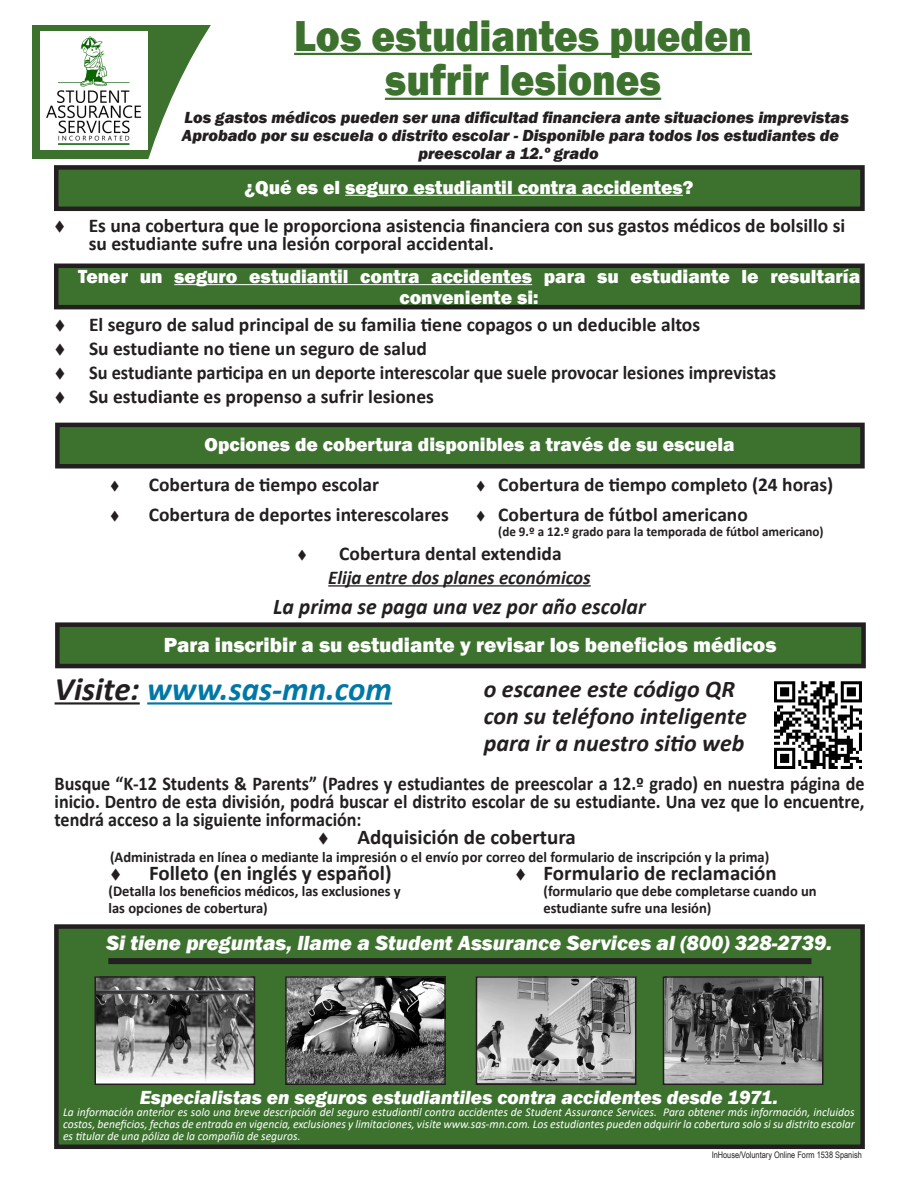
<style>
.page{position:relative;width:918px;height:1188px;background:#fff}
.page>*{position:absolute;margin:0;border:0;box-sizing:border-box;transform-origin:0 0}
.t1{font:800 44.55px "Franklin Gothic";color:#3c712e;scale:.91 1}
.t2{font:italic 700 33px "Calibri";color:#0078a7}
.t3{font:italic 700 24px/27px "Calibri";color:#231f20}
.t4{font:italic 700 22.5px "Calibri";color:#231f20}
.t5{font:700 21px "Calibri";color:#231f20}
.t6{font:italic 800 21px "Franklin Gothic";color:#fff}
.t7{font:800 21px "Franklin Gothic";color:#fff}
.t8{font:700 19.5px/18px "Calibri";color:#231f20}
.t9{font:700 19.5px/18px "Calibri";color:#231f20;text-align:justify;scale:.93 1}
.t10{font:800 19.5px/20.4px "Franklin Gothic";color:#fff;text-align:center}
.t11{font:700 19.5px "Calibri";color:#231f20;scale:.94 1}
.t12{font:italic 800 19.5px "Franklin Gothic";color:#fff}
.t13{font:italic 700 19.5px "Calibri";color:#231f20}
.t14{font:italic 800 16.5px "Franklin Gothic";color:#231f20}
.t15{font:700 15px "Calibri";color:#231f20}
.t16{font:700 13.5px "Calibri";color:#231f20}
.t17{font:italic 12px/12px "Calibri";color:#fff;text-align:justify}
.t18{font:9px "Arial Narrow";color:#231f20}
.s1{color:#231f20}
</style>
<div class="page">
<div style="left:32px;top:25px;width:188px;height:133px;background:#3c712e"></div>
<svg style="left:108px;top:25px;width:595px;height:680px"></svg>
<hr style="left:294px;top:53px;width:458px;height:2px;background:#3c712e">
<hr style="left:385px;top:98px;width:276px;height:2px;background:#3c712e">
<div style="left:56px;top:266px;width:806px;height:41px;background:#3c712e"></div>
<hr style="left:174px;top:284px;width:358px;height:1px;background:#fff">
<div style="left:54px;top:264px;width:811px;height:45px;border:4px solid #231f20"></div>
<div style="left:57px;top:425px;width:805px;height:41px;background:#3c712e"></div>
<div style="left:55px;top:423px;width:810px;height:46px;border:4px solid #231f20"></div>
<div style="left:57px;top:625px;width:807px;height:41px;background:#3c712e"></div>
<div style="left:55px;top:622px;width:811px;height:46px;border:4px solid #231f20"></div>
<div style="left:56px;top:927px;width:807px;height:220px;background:#3c712e"></div>
<div style="left:54px;top:924px;width:811px;height:225px;border:4px solid #231f20"></div>
<hr style="left:328px;top:585px;width:263px;height:2px;background:#231f20">
<hr style="left:55px;top:702px;width:85px;height:3px;background:#231f20">
<hr style="left:147px;top:702px;width:245px;height:3px;background:#0078a7">
<div style="left:56px;top:167px;width:806px;height:42px;background:#3c712e"></div>
<hr style="left:345px;top:195px;width:338px;height:1px;background:#fff">
<div style="left:54px;top:165px;width:811px;height:46px;border:4px solid #231f20"></div>
<div style="left:40px;top:32px;width:108px;height:118px;background:#fff"></div>
<img style="left:46px;top:36px;width:96px;height:109px">
<div style="left:108px;top:958px;width:703px;height:6px;background:#231f20"></div>
<img style="left:97px;top:979px;width:155px;height:103px">
<div style="left:94px;top:976px;width:161px;height:109px;border:2px solid #231f20"></div>
<img style="left:288px;top:979px;width:155px;height:103px">
<div style="left:285px;top:976px;width:161px;height:109px;border:2px solid #231f20"></div>
<img style="left:666px;top:979px;width:155px;height:103px">
<div style="left:663px;top:976px;width:161px;height:109px;border:2px solid #231f20"></div>
<img style="left:479px;top:979px;width:154px;height:103px">
<div style="left:476px;top:976px;width:160px;height:109px;border:2px solid #231f20"></div>
<img style="left:774px;top:682px;width:87px;height:87px">
<p class="t1" style="left:294px;top:7px;width:505px">Los estudiantes pueden</p>
<p class="t1" style="left:385px;top:52px;width:305px">sufrir lesiones</p>
<p class="t14" style="left:185px;top:106px;width:666px">Los gastos médicos pueden ser una dificultad financiera ante situaciones imprevistas</p>
<p class="t14" style="left:182px;top:124px;width:659px">Aprobado por su escuela o distrito escolar - Disponible para todos los estudiantes de</p>
<p class="t14" style="left:418px;top:142px;width:182px">preescolar a 12.º grado</p>
<p class="t10" style="left:245px;top:177px;width:450px">¿Qué es el seguro estudiantil contra accidentes?</p>
<p class="t8" style="left:89px;top:217px;width:758px;text-indent:-34px">▼ Es una cobertura que le proporciona asistencia financiera con sus gastos médicos de bolsillo si su estudiante sufre una lesión corporal accidental.</p>
<p class="t10" style="left:78px;top:266px;width:784px">Tener un seguro estudiantil contra accidentes para su estudiante le resultaría conveniente si:</p>
<p class="t8" style="left:55px;top:315px;width:647px">▼ El seguro de salud principal de su familia tiene copagos o un deducible altos</p>
<p class="t8" style="left:55px;top:339px;width:374px">▼ Su estudiante no tiene un seguro de salud</p>
<p class="t11" style="left:55px;top:358px;width:769px">▼ Su estudiante participa en un deporte interescolar que suele provocar lesiones imprevistas</p>
<p class="t8" style="left:55px;top:387px;width:381px">▼ Su estudiante es propenso a sufrir lesiones</p>
<p class="t10" style="left:205px;top:434px;width:531px">Opciones de cobertura disponibles a través de su escuela</p>
<p class="t8" style="left:110px;top:475px;width:271px">▼ Cobertura de tiempo escolar</p>
<p class="t8" style="left:476px;top:475px;width:359px">▼ Cobertura de tiempo completo (24 horas)</p>
<p class="t8" style="left:110px;top:505px;width:341px">▼ Cobertura de deportes interescolares</p>
<p class="t8" style="left:476px;top:505px;width:274px">▼ Cobertura de fútbol americano</p>
<p class="t16" style="left:498px;top:522px;width:327px">(de 9.º a 12.º grado para la temporada de fútbol americano)</p>
<p class="t8" style="left:297px;top:544px;width:266px">▼ Cobertura dental extendida</p>
<p class="t13" style="left:328px;top:563px;width:264px">Elija entre dos planes económicos</p>
<p class="t4" style="left:273px;top:590px;width:374px">La prima se paga una vez por año escolar</p>
<p class="t7" style="left:164px;top:631px;width:614px">Para inscribir a su estudiante y revisar los beneficios médicos</p>
<p class="t2" style="left:55px;top:665px;width:339px"><span class="s1">Visite:</span> www.sas-mn.com</p>
<p class="t3" style="left:484px;top:675px;width:265px">o escanee este código QR con su teléfono inteligente para ir a nuestro sitio web</p>
<p class="t9" style="left:55px;top:774px;width:873px">Busque “K-12 Students &amp; Parents” (Padres y estudiantes de preescolar a 12.º grado) en nuestra página de inicio. Dentro de esta división, podrá buscar el distrito escolar de su estudiante. Una vez que lo encuentre, tendrá acceso a la siguiente información:</p>
<p class="t5" style="left:318px;top:822px;width:259px">▼ Adquisición de cobertura</p>
<p class="t15" style="left:110px;top:846px;width:661px">(Administrada en línea o mediante la impresión o el envío por correo del formulario de inscripción y la prima)</p>
<p class="t5" style="left:110px;top:858px;width:283px">▼ Folleto (en inglés y español)</p>
<p class="t5" style="left:515px;top:858px;width:263px">▼ Formulario de reclamación</p>
<p class="t15" style="left:109px;top:881px;width:294px">(Detalla los beneficios médicos, las exclusiones y</p>
<p class="t15" style="left:544px;top:881px;width:275px">(formulario que debe completarse cuando un</p>
<p class="t15" style="left:109px;top:897px;width:161px">las opciones de cobertura)</p>
<p class="t15" style="left:544px;top:897px;width:169px">estudiante sufre una lesión)</p>
<p class="t6" style="left:106px;top:929px;width:728px">Si tiene preguntas, llame a Student Assurance Services al (800) 328-2739.</p>
<p class="t12" style="left:140px;top:1085px;width:640px">Especialistas en seguros estudiantiles contra accidentes desde 1971.</p>
<p class="t17" style="left:63px;top:1106px;width:793px">La información anterior es solo una breve descripción del seguro estudiantil contra accidentes de Student Assurance Services. Para obtener más información, incluidos costos, beneficios, fechas de entrada en vigencia, exclusiones y limitaciones, visite www.sas-mn.com. Los estudiantes pueden adquirir la cobertura solo si su distrito escolar es titular de una póliza de la compañía de seguros.</p>
<p class="t18" style="left:712px;top:1148px;width:152px">InHouse/Voluntary Online Form 1538 Spanish</p>
</div>
